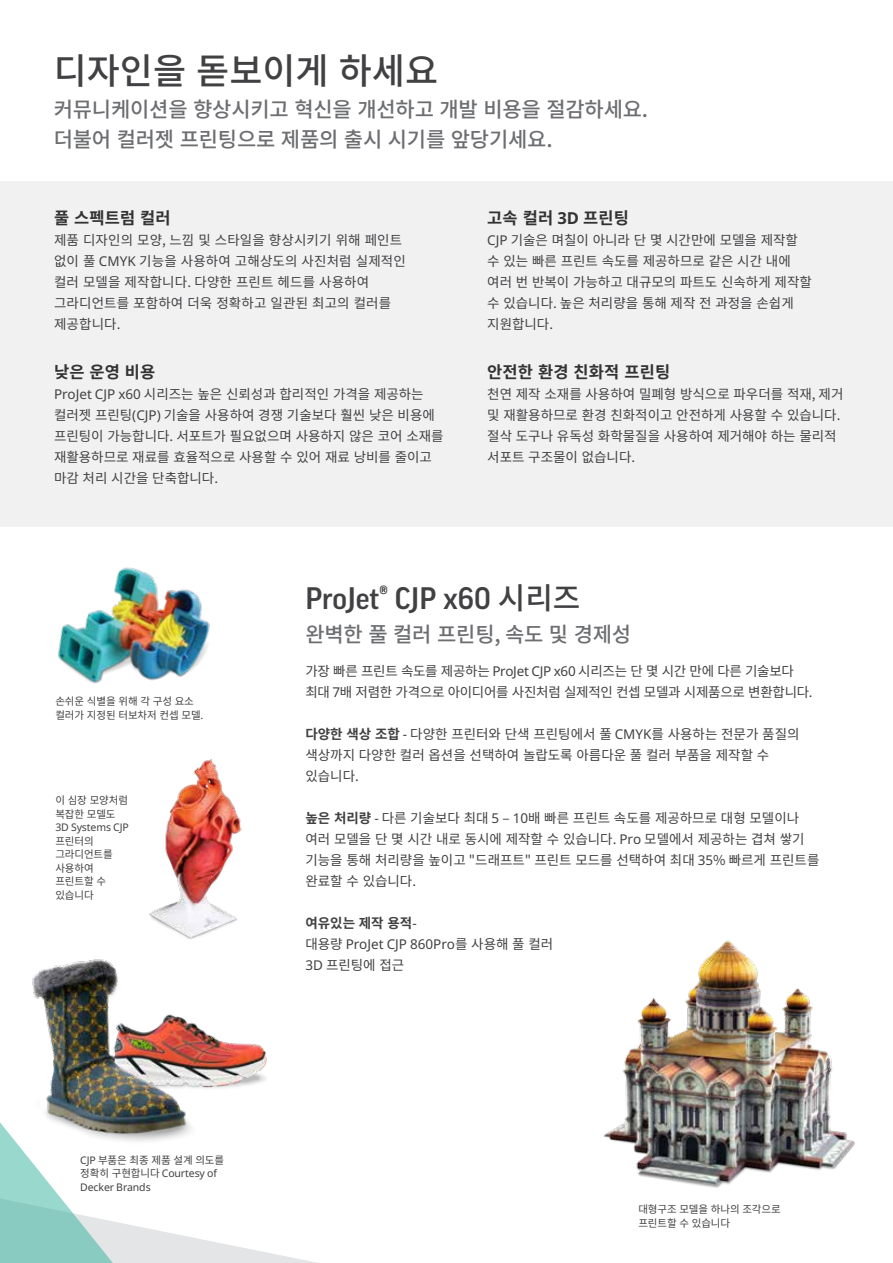
<style>
.page{position:relative;width:893px;height:1263px;background:#fff}
.page>*{position:absolute;margin:0;border:0;box-sizing:border-box;transform-origin:0 0}
.t1{font:500 36px "Noto Sans CJ Kkr";color:#414042}
.t2{font:500 30px "Good Pro";color:#414042}
.t3{font:500 21px/30px "Noto Sans CJ Kkr";letter-spacing:-.01em;color:#6d6e71}
.t4{font:700 16.5px "Noto Sans CJ Kkr";letter-spacing:.01em;color:#333}
.t5{font:13.5px/21px "Noto Sans CJ Kkr";color:#414042}
.t6{font:13.5px/21px "Noto Sans CJ Kkr";letter-spacing:-.02em;color:#414042}
.t7{font:13.5px "Noto Sans";color:#414042}
.t8{font:700 13.5px "Noto Sans CJ Kkr";color:#414042}
.t9{font:10.5px/13.5px "Noto Sans CJ Kkr";letter-spacing:-.01em;color:#414042}
.t10{font:10.5px/13.5px "Noto Sans";letter-spacing:-.01em;color:#414042}
.s1{font-family:"Noto Sans"}
.s2{font-family:"Noto Sans CJ Kkr"}
.s3{font-weight:700}
.s4{font-family:"Noto Sans";font-weight:400}
</style>
<div class="page">
<svg style="left:0;top:1122px;width:317px;height:141px"></svg>
<div style="left:0;top:182px;width:893px;height:344px;background:#f1f1f2"></div>
<img style="left:57px;top:567px;width:153px;height:117px">
<img style="left:165px;top:759px;width:77px;height:176px">
<img style="left:204px;top:1031px;width:63px;height:57px">
<img style="left:16px;top:900px;width:188px;height:272px">
<img style="left:603px;top:940px;width:252px;height:248px">
<h1 class="t1" style="left:54px;top:51px;width:386px">디자인을 돋보이게 하세요</h1>
<h3 class="t3" style="left:54px;top:95px;width:596px">커뮤니케이션을 향상시키고 혁신을 개선하고 개발 비용을 절감하세요. 더불어 컬러젯 프린팅으로 제품의 출시 시기를 앞당기세요.</h3>
<p class="t4" style="left:54px;top:209px;width:118px">풀 스펙트럼 컬러</p>
<p class="t5" style="left:54px;top:230px;width:353px">제품 디자인의 모양, 느낌 및 스타일을 향상시키기 위해 페인트 없이 풀 <span class="s1">CMYK</span> 기능을 사용하여 고해상도의 사진처럼 실제적인 컬러 모델을 제작합니다. 다양한 프린트 헤드를 사용하여 그라디언트를 포함하여 더욱 정확하고 일관된 최고의 컬러를 제공합니다.</p>
<p class="t4" style="left:54px;top:363px;width:103px">낮은 운영 비용</p>
<p class="t5" style="left:54px;top:384px;width:391px"><span class="s1">ProJet CJP x60</span> 시리즈는 높은 신뢰성과 합리적인 가격을 제공하는 컬러젯 프린팅<span class="s1">(CJP)</span> 기술을 사용하여 경쟁 기술보다 훨씬 낮은 비용에 프린팅이 가능합니다. 서포트가 필요없으며 사용하지 않은 코어 소재를 재활용하므로 재료를 효율적으로 사용할 수 있어 재료 낭비를 줄이고 마감 처리 시간을 단축합니다.</p>
<p class="t4" style="left:487px;top:209px;width:143px">고속 컬러 <span class="s1">3D</span> 프린팅</p>
<p class="t5" style="left:487px;top:230px;width:326px"><span class="s1">CJP</span> 기술은 며칠이 아니라 단 몇 시간만에 모델을 제작할 수 있는 빠른 프린트 속도를 제공하므로 같은 시간 내에 여러 번 반복이 가능하고 대규모의 파트도 신속하게 제작할 수 있습니다. 높은 처리량을 통해 제작 전 과정을 손쉽게 지원합니다.</p>
<p class="t4" style="left:487px;top:363px;width:184px">안전한 환경 친화적 프린팅</p>
<p class="t5" style="left:487px;top:384px;width:358px">천연 제작 소재를 사용하여 밀폐형 방식으로 파우더를 적재, 제거 및 재활용하므로 환경 친화적이고 안전하게 사용할 수 있습니다. 절삭 도구나 유독성 화학물질을 사용하여 제거해야 하는 물리적 서포트 구조물이 없습니다.</p>
<p class="t9" style="left:55px;top:695px;width:150px">손쉬운 식별을 위해 각 구성 요소 컬러가 지정된 터보차저 컨셉 모델.</p>
<p class="t9" style="left:55px;top:794px;width:74px">이 심장 모양처럼 복잡한 모델도</p>
<p class="t10" style="left:55px;top:820px;width:75px">3D Systems CJP</p>
<p class="t9" style="left:55px;top:834px;width:59px">프린터의 그라디언트를 사용하여 프린트할 수 있습니다</p>
<p class="t9" style="left:80px;top:1153px;width:145px"><span class="s1">CJP</span> 부품은 최종 제품 설계 의도를</p>
<p class="t10" style="left:80px;top:1166px;width:138px"><span class="s2">정확히 구현합니다</span> Courtesy of<br>Decker Brands</p>
<h2 class="t2" style="left:305px;top:581px;width:277px">ProJet® CJP x60 <span class="s2">시리즈</span></h2>
<h3 class="t3" style="left:305px;top:620px;width:327px">완벽한 풀 컬러 프린팅, 속도 및 경제성</h3>
<p class="t6" style="left:305px;top:661px;width:509px">가장 빠른 프린트 속도를 제공하는 <span class="s1">ProJet CJP x60</span> 시리즈는 단 몇 시간 만에 다른 기술보다 최대 <span class="s1">7</span>배 저렴한 가격으로 아이디어를 사진처럼 실제적인 컨셉 모델과 시제품으로 변환합니다.</p>
<p class="t5" style="left:305px;top:724px;width:496px"><span class="s3">다양한 색상 조합</span> <span class="s1">-</span> 다양한 프린터와 단색 프린팅에서 풀 <span class="s1">CMYK</span>를 사용하는 전문가 품질의 색상까지 다양한 컬러 옵션을 선택하여 놀랍도록 아름다운 풀 컬러 부품을 제작할 수 있습니다.</p>
<p class="t5" style="left:305px;top:808px;width:515px"><span class="s3">높은 처리량</span> <span class="s1">-</span> 다른 기술보다 최대 <span class="s1">5</span> – <span class="s1">10</span>배 빠른 프린트 속도를 제공하므로 대형 모델이나 여러 모델을 단 몇 시간 내로 동시에 제작할 수 있습니다. <span class="s1">Pro</span> 모델에서 제공하는 겹쳐 쌓기 기능을 통해 처리량을 높이고 "드래프트" 프린트 모드를 선택하여 최대 <span class="s1">35</span>% 빠르게 프린트를 완료할 수 있습니다.</p>
<p class="t8" style="left:305px;top:915px;width:113px">여유있는 제작 용적<span class="s4">-</span></p>
<p class="t7" style="left:305px;top:935px;width:249px"><span class="s2">대용량</span> ProJet CJP 860Pro<span class="s2">를 사용해 풀 컬러</span></p>
<p class="t5" style="left:305px;top:955px;width:100px"><span class="s1">3D</span> 프린팅에 접근</p>
<p class="t9" style="left:638px;top:1203px;width:144px">대형구조 모델을 하나의 조각으로 프린트할 수 있습니다</p>
</div>
